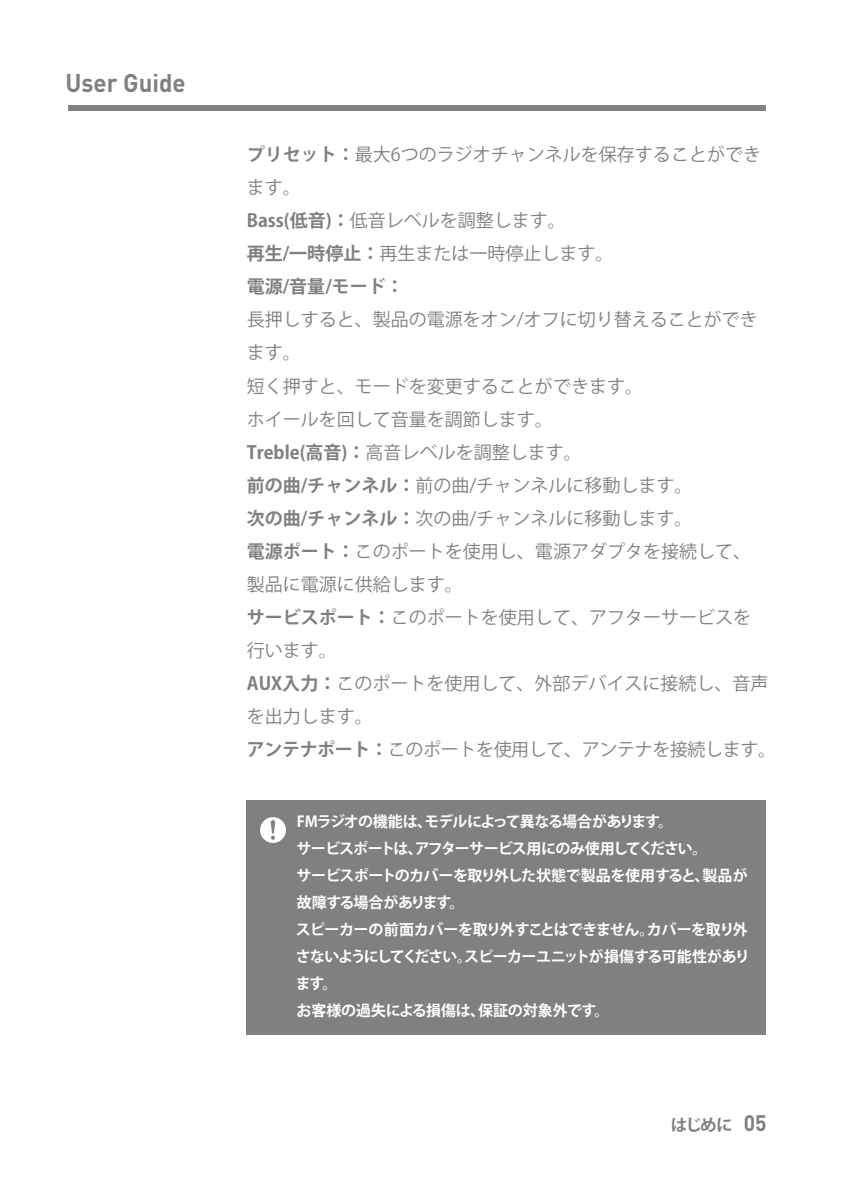
<style>
.page{position:relative;width:851px;height:1191px;background:#fff}
.page>*{position:absolute;margin:0;border:0;box-sizing:border-box;transform-origin:0 0}
.t1{font:700 25.2px "DINOT";color:#808083;scale:.95 1}
.t2{font:18px/33px "Koz Go Pro";color:#808083}
.t3{font:700 16.5px "Koz Go Pro";color:#808083}
.t4{font:700 15px/27px "Koz Go Pro";letter-spacing:-.04em;color:#fff}
.s1{font-weight:700}
.s2{font-family:"DINOT";font-size:22.2px}
</style>
<div class="page">
<div style="left:68px;top:105px;width:697px;height:6px;background:#808083"></div>
<div style="left:247px;top:800px;width:518px;height:235px;background:#808083"></div>
<svg style="left:260px;top:817px;width:26px;height:26px"></svg>
<p class="t1" style="left:65px;top:66px;width:128px">User Guide</p>
<p class="t2" style="left:247px;top:139px;width:531px"><span class="s1">プリセット：</span>最大6つのラジオチャンネルを保存することができます。<br><span class="s1">Bass(低音)：</span>低音レベルを調整します。<br><span class="s1">再生/一時停止：</span>再生または一時停止します。<br><span class="s1">電源/音量/モード：<br></span>長押しすると、製品の電源をオン/オフに切り替えることができます。<br>短く押すと、モードを変更することができます。<br>ホイールを回して音量を調節します。<br><span class="s1">Treble(高音)：</span>高音レベルを調整します。<br><span class="s1">前の曲/チャンネル：</span>前の曲/チャンネルに移動します。<br><span class="s1">次の曲/チャンネル：</span>次の曲/チャンネルに移動します。<br><span class="s1">電源ポート：</span>このポートを使用し、電源アダプタを接続して、<br>製品に電源に供給します。<br><span class="s1">サービスポート：</span>このポートを使用して、アフターサービスを<br>行います。<br><span class="s1">AUX入力：</span>このポートを使用して、外部デバイスに接続し、音声を出力します。<br><span class="s1">アンテナポート：</span>このポートを使用して、アンテナを接続します。</p>
<p class="t4" style="left:296px;top:809px;width:455px">FMラジオの機能は、モデルによって異なる場合があります。<br>サービスポートは、アフターサービス用にのみ使用してください。<br>サービスポートのカバーを取り外した状態で製品を使用すると、製品が故障する場合があります。<br>スピーカーの前面カバーを取り外すことはできません。カバーを取り外さないようにしてください。スピーカーユニットが損傷する可能性があります。<br>お客様の過失による損傷は、保証の対象外です。</p>
<p class="t3" style="left:670px;top:1114px;width:97px">はじめに <span class="s2">05</span></p>
</div>
